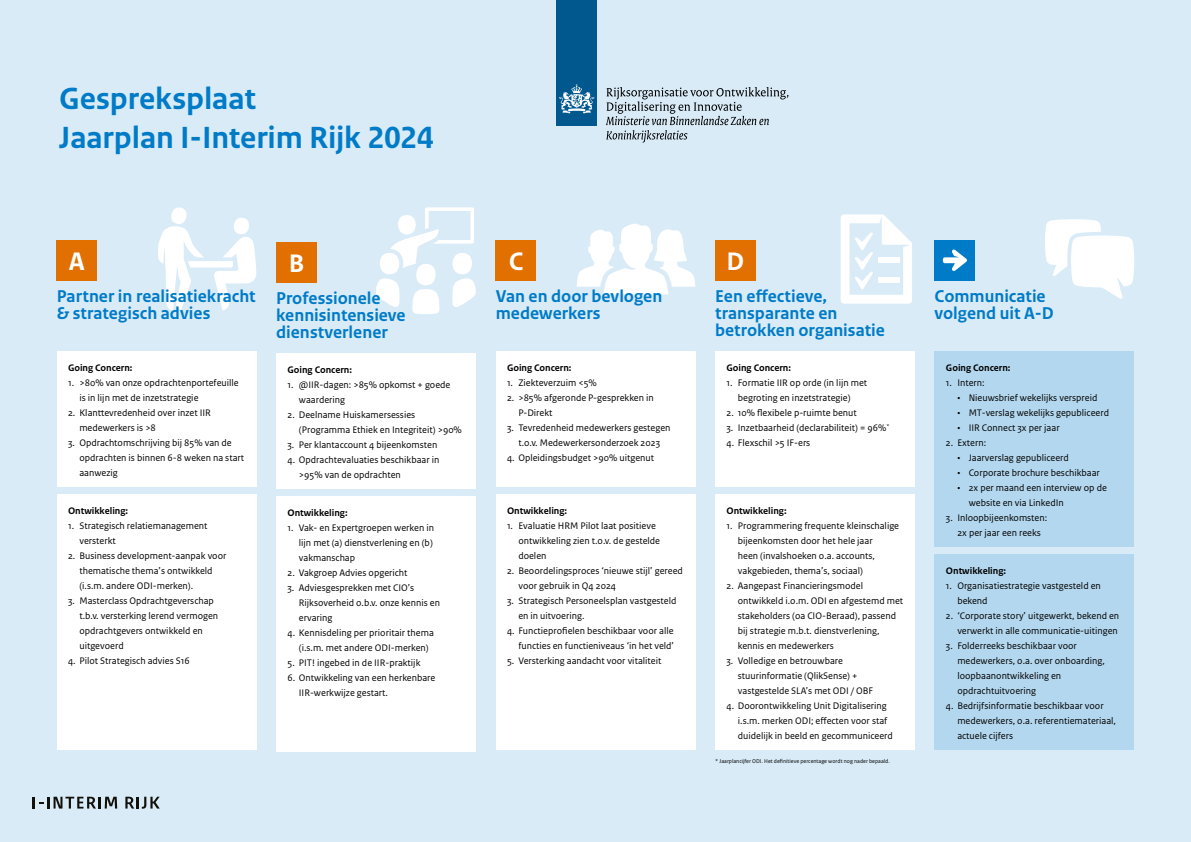
<style>
.page{position:relative;width:1191px;height:842px;background:#d9ebf7}
.page>*{position:absolute;margin:0;border:0;box-sizing:border-box;transform-origin:0 0}
.heading_1{font:700 32.2px "Rijksoverheid Sans Text";letter-spacing:-.005em;color:#007bc7}
.heading_1-2{font:700 26.6px "Rijksoverheid Sans Text";color:#fff}
.heading_1-3{font:700 18px/17px "Rijksoverheid Sans Text";color:#007bc7}
.t1{font:10px/15px "Rijksoverheid Sans Text";color:#000}
.t2{font:700 10px "Rijksoverheid Sans Text";color:#000}
.t3{font:5.8px "Rijksoverheid Sans Text";color:#000}
</style>
<div class="page">
<div style="left:556px;top:0;width:41px;height:125px;background:#00588e"></div>
<svg style="left:559px;top:84px;width:35px;height:30px"></svg>
<svg style="left:606px;top:87px;width:182px;height:55px"></svg>
<svg style="left:158px;top:207px;width:99px;height:104px"></svg>
<div style="left:57px;top:240px;width:40px;height:40px;background:#e17000"></div>
<div style="left:57px;top:351px;width:199px;height:136px;background:#fff"></div>
<div style="left:57px;top:494px;width:199px;height:256px;background:#fff"></div>
<svg style="left:376px;top:207px;width:100px;height:107px"></svg>
<div style="left:398px;top:215px;width:18px;height:19px;background:#fff;border-radius:50%"></div>
<div style="left:276px;top:242px;width:41px;height:40px;background:#e17000"></div>
<div style="left:276px;top:353px;width:200px;height:136px;background:#fff"></div>
<div style="left:276px;top:496px;width:200px;height:256px;background:#fff"></div>
<svg style="left:577px;top:223px;width:118px;height:71px"></svg>
<div style="left:495px;top:240px;width:41px;height:40px;background:#e17000"></div>
<div style="left:495px;top:351px;width:200px;height:136px;background:#fff"></div>
<div style="left:495px;top:494px;width:200px;height:256px;background:#fff"></div>
<svg style="left:840px;top:214px;width:72px;height:90px"></svg>
<div style="left:878px;top:257px;width:21px;height:6px;background:#fff"></div>
<div style="left:878px;top:277px;width:21px;height:5px;background:#fff"></div>
<div style="left:715px;top:240px;width:40px;height:40px;background:#e17000"></div>
<div style="left:715px;top:351px;width:199px;height:136px;background:#fff"></div>
<div style="left:715px;top:494px;width:199px;height:256px;background:#fff"></div>
<svg style="left:1045px;top:219px;width:89px;height:80px"></svg>
<div style="left:934px;top:240px;width:41px;height:40px;background:#007bc7"></div>
<svg style="left:942px;top:250px;width:25px;height:21px"></svg>
<div style="left:934px;top:351px;width:200px;height:196px;background:#b3d7ee"></div>
<div style="left:934px;top:554px;width:200px;height:196px;background:#b3d7ee"></div>
<svg style="left:33px;top:797px;width:84px;height:11px"></svg>
<svg style="left:125px;top:797px;width:35px;height:12px"></svg>
<p class="heading_1" style="left:59px;top:80px;width:198px">Gespreksplaat</p>
<p class="heading_1" style="left:59px;top:119px;width:376px">Jaarplan I-Interim Rijk 2024</p>
<p class="heading_1-2" style="left:69px;top:246px;width:18px">A</p>
<p class="heading_1-3" style="left:57px;top:288px;width:200px">Partner in realisatiekracht &amp; strategisch advies</p>
<p class="t2" style="left:68px;top:362px;width:66px">Going Concern:</p>
<p class="t1" style="left:79px;top:375px;width:161px;text-indent:-11px">1. &gt;80% van onze opdrachtenportefeuille is in lijn met de inzetstrategie</p>
<p class="t1" style="left:79px;top:405px;width:133px;text-indent:-11px">2. Klanttevredenheid over inzet IIR medewerkers is &gt;8</p>
<p class="t1" style="left:79px;top:435px;width:166px;text-indent:-11px">3. Opdrachtomschrijving bij 85% van de opdrachten is binnen 6-8 weken na start aanwezig</p>
<p class="t2" style="left:68px;top:505px;width:62px">Ontwikkeling:</p>
<p class="t1" style="left:79px;top:518px;width:130px;text-indent:-11px">1. Strategisch relatiemanagement versterkt</p>
<p class="t1" style="left:79px;top:548px;width:149px;text-indent:-11px">2. Business development-aanpak voor thematische thema’s ontwikkeld (i.s.m. andere ODI-merken).</p>
<p class="t1" style="left:79px;top:593px;width:140px;text-indent:-11px">3. Masterclass Opdrachtgeverschap t.b.v. versterking lerend vermogen opdrachtgevers ontwikkeld en uitgevoerd</p>
<p class="t1" style="left:68px;top:653px;width:123px">4. Pilot Strategisch advies S16</p>
<p class="heading_1-2" style="left:289px;top:248px;width:17px">B</p>
<p class="heading_1-3" style="left:276px;top:290px;width:131px">Professionele kennisintensieve dienstverlener</p>
<p class="t2" style="left:287px;top:364px;width:66px">Going Concern:</p>
<p class="t1" style="left:299px;top:377px;width:153px;text-indent:-11px">1. @IIR-dagen: &gt;85% opkomst + goede waardering</p>
<p class="t1" style="left:299px;top:407px;width:165px;text-indent:-11px">2. Deelname Huiskamersessies (Programma Ethiek en Integriteit) &gt;90%</p>
<p class="t1" style="left:287px;top:437px;width:151px">3. Per klantaccount 4 bijeenkomsten</p>
<p class="t1" style="left:299px;top:452px;width:142px;text-indent:-11px">4. Opdrachtevaluaties beschikbaar in &gt;95% van de opdrachten</p>
<p class="t2" style="left:287px;top:507px;width:62px">Ontwikkeling:</p>
<p class="t1" style="left:299px;top:520px;width:137px;text-indent:-11px">1. Vak- en Expertgroepen werken in lijn met (a) dienstverlening en (b) vakmanschap</p>
<p class="t1" style="left:287px;top:565px;width:121px">2. Vakgroep Advies opgericht</p>
<p class="t1" style="left:299px;top:580px;width:143px;text-indent:-11px">3. Adviesgesprekken met CIO’s<br>Rijksoverheid o.b.v. onze kennis en ervaring</p>
<p class="t1" style="left:299px;top:625px;width:136px;text-indent:-11px">4. Kennisdeling per prioritair thema (i.s.m. met andere ODI-merken)</p>
<p class="t1" style="left:287px;top:655px;width:134px">5. PIT! ingebed in de IIR-praktijk</p>
<p class="t1" style="left:299px;top:670px;width:138px;text-indent:-11px">6. Ontwikkeling van een herkenbare<br>IIR-werkwijze gestart.</p>
<p class="heading_1-2" style="left:509px;top:246px;width:16px">C</p>
<p class="heading_1-3" style="left:495px;top:288px;width:168px">Van en door bevlogen medewerkers</p>
<p class="t2" style="left:507px;top:362px;width:66px">Going Concern:</p>
<p class="t1" style="left:507px;top:375px;width:91px">1. Ziekteverzuim &lt;5%</p>
<p class="t1" style="left:518px;top:390px;width:137px;text-indent:-11px">2. &gt;85% afgeronde P-gesprekken in<br>P-Direkt</p>
<p class="t1" style="left:507px;top:420px;width:165px;text-align:center">3. Tevredenheid medewerkers gestegen t.o.v. Medewerkersonderzoek 2023</p>
<p class="t1" style="left:507px;top:450px;width:149px">4. Opleidingsbudget &gt;90% uitgenut</p>
<p class="t2" style="left:507px;top:505px;width:62px">Ontwikkeling:</p>
<p class="t1" style="left:518px;top:518px;width:143px;text-indent:-11px">1. Evaluatie HRM Pilot laat positieve ontwikkeling zien t.o.v. de gestelde doelen</p>
<p class="t1" style="left:518px;top:563px;width:166px;text-indent:-11px">2. Beoordelingsproces ‘nieuwe stijl’ gereed voor gebruik in Q4 2024</p>
<p class="t1" style="left:518px;top:593px;width:160px;text-indent:-11px">3. Strategisch Personeelsplan vastgesteld en in uitvoering.</p>
<p class="t1" style="left:507px;top:623px;width:168px;text-align:right">4. Functieprofielen beschikbaar voor alle functies en functieniveaus ‘in het veld’</p>
<p class="t1" style="left:507px;top:653px;width:156px">5. Versterking aandacht voor vitaliteit</p>
<p class="heading_1-2" style="left:726px;top:246px;width:19px">D</p>
<p class="heading_1-3" style="left:715px;top:288px;width:171px">Een effectieve, transparante en betrokken organisatie</p>
<p class="t2" style="left:726px;top:362px;width:66px">Going Concern:</p>
<p class="t1" style="left:726px;top:375px;width:142px;text-align:center">1. Formatie IIR op orde (in lijn met begroting en inzetstrategie)</p>
<p class="t1" style="left:726px;top:405px;width:132px">2. 10% flexibele p-ruimte benut</p>
<p class="t1" style="left:726px;top:420px;width:164px">3. Inzetbaarheid (declarabiliteit) = 96%<sup>*</sup></p>
<p class="t1" style="left:726px;top:435px;width:85px">4. Flexschil &gt;5 IF-ers</p>
<p class="t2" style="left:726px;top:505px;width:62px">Ontwikkeling:</p>
<p class="t1" style="left:738px;top:518px;width:163px;text-indent:-11px">1. Programmering frequente kleinschalige bijeenkomsten door het hele jaar<br>heen (invalshoeken o.a. accounts, vakgebieden, thema’s, sociaal)</p>
<p class="t1" style="left:738px;top:578px;width:167px;text-indent:-11px">2. Aangepast Financieringsmodel ontwikkeld i.o.m. ODI en afgestemd met stakeholders (oa CIO-Beraad), passend bij strategie m.b.t. dienstverlening, kennis en medewerkers</p>
<p class="t1" style="left:738px;top:653px;width:137px;text-indent:-11px">3. Volledige en betrouwbare stuurinformatie (QlikSense) + vastgestelde SLA’s met ODI / OBF</p>
<p class="t1" style="left:738px;top:698px;width:156px;text-indent:-11px">4. Doorontwikkeling Unit Digitalisering i.s.m. merken ODI; effecten voor staf duidelijk in beeld en gecommuniceerd</p>
<p class="t3" style="left:715px;top:757px;width:176px">* Jaarplancijfer ODI. Het definitieve percentage wordt nog nader bepaald.</p>
<p class="heading_1-3" style="left:934px;top:288px;width:121px">Communicatie volgend uit A-D</p>
<p class="t2" style="left:946px;top:362px;width:66px">Going Concern:</p>
<p class="t1" style="left:946px;top:375px;width:40px">1. Intern:</p>
<p class="t1" style="left:957px;top:390px;width:142px">• Nieuwsbrief wekelijks verspreid</p>
<p class="t1" style="left:957px;top:405px;width:153px">• MT-verslag wekelijks gepubliceerd</p>
<p class="t1" style="left:957px;top:420px;width:104px">• IIR Connect 3x per jaar</p>
<p class="t1" style="left:946px;top:435px;width:42px">2. Extern:</p>
<p class="t1" style="left:957px;top:450px;width:113px">• Jaarverslag gepubliceerd</p>
<p class="t1" style="left:957px;top:465px;width:144px">• Corporate brochure beschikbaar</p>
<p class="t1" style="left:968px;top:480px;width:140px;text-indent:-11px">• 2x per maand een interview op de website en via LinkedIn</p>
<p class="t1" style="left:946px;top:510px;width:103px;text-align:center">3. Inloopbijeenkomsten:<br>2x per jaar een reeks</p>
<p class="t2" style="left:946px;top:565px;width:62px">Ontwikkeling:</p>
<p class="t1" style="left:957px;top:578px;width:145px;text-indent:-11px">1. Organisatiestrategie vastgesteld en bekend</p>
<p class="t1" style="left:946px;top:608px;width:175px;text-align:right">2. ‘Corporate story’ uitgewerkt, bekend en verwerkt in alle communicatie-uitingen</p>
<p class="t1" style="left:957px;top:638px;width:149px;text-indent:-11px">3. Folderreeks beschikbaar voor medewerkers, o.a. over onboarding, loopbaanontwikkeling en opdrachtuitvoering</p>
<p class="t1" style="left:957px;top:698px;width:160px;text-indent:-11px">4. Bedrijfsinformatie beschikbaar voor medewerkers, o.a. referentiemateriaal, actuele cijfers</p>
</div>
